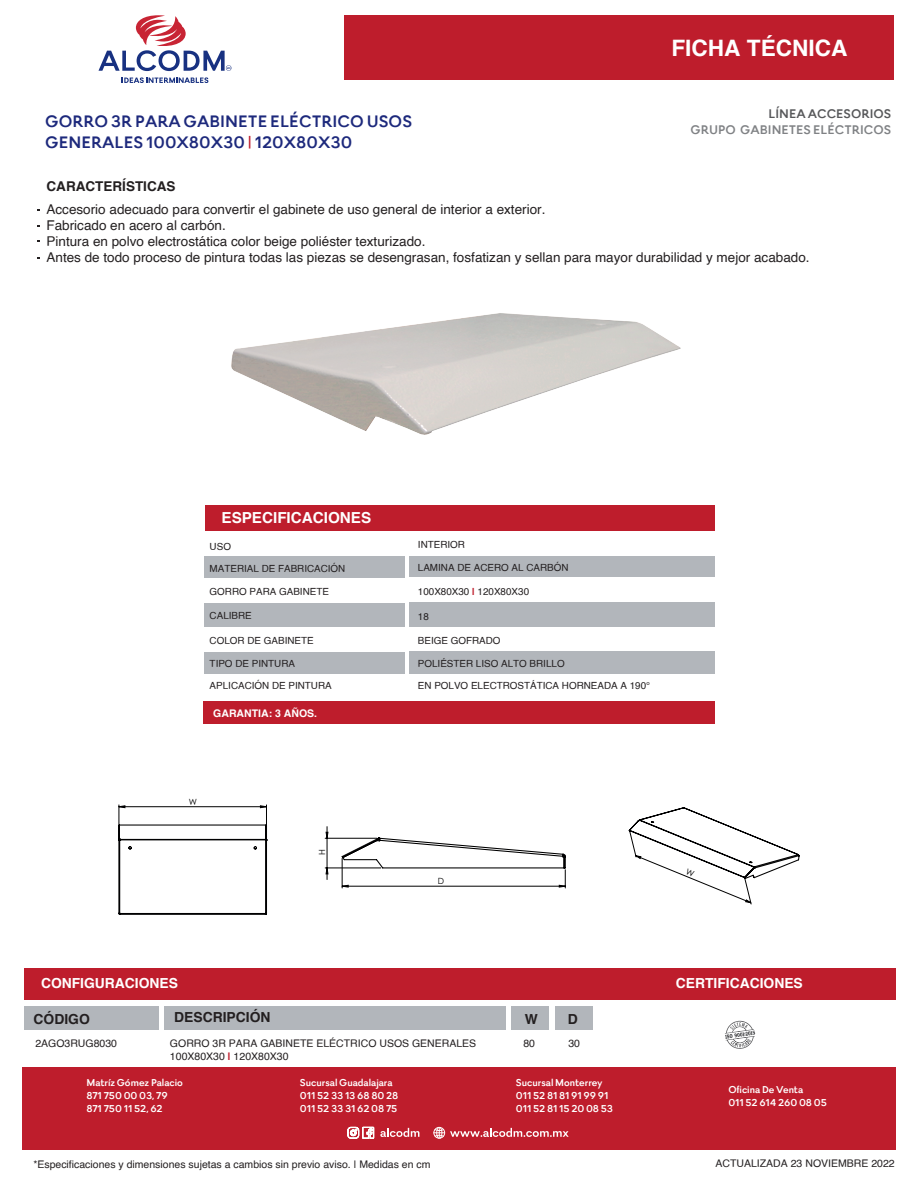
<style>
.page{position:relative;width:918px;height:1188px;background:#fff}
.page>*{position:absolute;margin:0;border:0;box-sizing:border-box;transform-origin:0 0}
.t1{font:700 22.65px "Helvetica";color:#fff}
.t2{font:700 18px/21.6px "Firme";color:#1d297c}
.t3{font:700 15.15px "Helvetica";color:#fff}
.t4{font:700 13.8px "Helvetica";color:#fff}
.t5{font:700 13.8px "Helvetica";color:#231f20}
.t6{font:700 13.65px "Firme";color:#808285}
.t7{font:700 13.65px "Firme";color:#57585a}
.t8{font:13.5px/16.2px "Helvetica";color:#231f20}
.t9{font:700 13.5px "Helvetica";color:#231f20}
.t10{font:700 10.8px/13px "Firme";letter-spacing:-.01em;color:#fff}
.t11{font:10.5px/12.6px "Helvetica";color:#231f20}
.t12{font:700 10.5px "Helvetica";color:#fff}
.t13{font:9.9px "Helvetica";color:#231f20}
.t14{font:8.55px "Century Gothic";color:#000001}
.s1{font-weight:900;color:#be1d2c}
.s2{font-weight:700;color:#be1d2c}
</style>
<div class="page">
<div style="left:24px;top:1006px;width:134px;height:24px;background:#b2b6bb"></div>
<div style="left:164px;top:1006px;width:342px;height:24px;background:#b2b6bb"></div>
<div style="left:511px;top:1006px;width:38px;height:24px;background:#b2b6bb"></div>
<div style="left:556px;top:1006px;width:37px;height:24px;background:#b2b6bb"></div>
<div style="left:24px;top:969px;width:872px;height:31px;background:#be1d2c"></div>
<svg style="left:725px;top:1021px;width:30px;height:28px"></svg>
<div style="left:22px;top:1067px;width:874px;height:82px;background:#be1d2c"></div>
<div style="left:433px;top:1127px;width:12px;height:12px;border:1px solid #fff;border-radius:50%"></div>
<svg style="left:434px;top:1127px;width:135px;height:12px"></svg>
<svg style="left:380px;top:1128px;width:39px;height:9px"></svg>
<svg style="left:347px;top:1127px;width:27px;height:12px"></svg>
<svg style="left:99px;top:15px;width:132px;height:56px"></svg>
<svg style="left:122px;top:77px;width:86px;height:6px"></svg>
<div style="left:344px;top:16px;width:549px;height:64px;background:#be1d2c"></div>
<div style="left:204px;top:651px;width:200px;height:22px;background:#b2b6bb"></div>
<div style="left:409px;top:651px;width:305px;height:22px;background:#b2b6bb"></div>
<div style="left:204px;top:556px;width:201px;height:22px;background:#b2b6bb"></div>
<div style="left:204px;top:603px;width:201px;height:24px;background:#b2b6bb"></div>
<div style="left:409px;top:556px;width:305px;height:21px;background:#b2b6bb"></div>
<div style="left:409px;top:603px;width:305px;height:24px;background:#b2b6bb"></div>
<div style="left:205px;top:505px;width:509px;height:26px;background:#be1d2c"></div>
<div style="left:203px;top:702px;width:512px;height:22px;background:#be1d2c"></div>
<hr style="left:325px;top:838px;width:52px;height:1px;background:#000001">
<hr style="left:325px;top:868px;width:56px;height:1px;background:#000001">
<svg style="left:325px;top:827px;width:4px;height:53px"></svg>
<svg style="left:341px;top:837px;width:225px;height:51px"></svg>
<hr style="left:119px;top:805px;width:1px;height:33px;background:#000001">
<hr style="left:266px;top:805px;width:1px;height:33px;background:#000001">
<svg style="left:118px;top:805px;width:148px;height:4px"></svg>
<svg style="left:118px;top:824px;width:150px;height:91px"></svg>
<img style="left:231px;top:313px;width:450px;height:122px">
<svg style="left:628px;top:807px;width:172px;height:98px"></svg>
<h2 class="t2" style="left:45px;top:110px;width:369px">GORRO 3R PARA GABINETE ELÉCTRICO USOS<br>GENERALES 100X80X30 <span class="s1">|</span> 120X80X30</h2>
<h1 class="t1" style="left:671px;top:30px;width:178px">FICHA TÉCNICA</h1>
<p class="t7" style="left:769px;top:106px;width:124px">LÍNEA ACCESORIOS</p>
<p class="t6" style="left:691px;top:121px;width:202px">GRUPO GABINETES ELÉCTRICOS</p>
<p class="t9" style="left:47px;top:175px;width:130px">CARACTERÍSTICAS</p>
<p class="t8" style="left:47px;top:201px;width:765px">Accesorio adecuado para convertir el gabinete de uso general de interior a exterior.<br>Fabricado en acero al carbón.<br>Pintura en polvo electrostática color beige poliéster texturizado.<br>Antes de todo proceso de pintura todas las piezas se desengrasan, fosfatizan y sellan para mayor durabilidad y mejor acabado.</p>
<p class="t3" style="left:222px;top:506px;width:151px">ESPECIFICACIONES</p>
<p class="t13" style="left:210px;top:539px;width:23px">USO</p>
<p class="t13" style="left:418px;top:537px;width:49px">INTERIOR</p>
<p class="t13" style="left:210px;top:561px;width:137px">MATERIAL DE FABRICACIÓN</p>
<p class="t13" style="left:210px;top:584px;width:121px">GORRO PARA GABINETE</p>
<p class="t13" style="left:210px;top:608px;width:44px">CALIBRE</p>
<p class="t13" style="left:210px;top:633px;width:106px">COLOR DE GABINETE</p>
<p class="t13" style="left:418px;top:560px;width:152px">LAMINA DE ACERO AL CARBÓN</p>
<p class="t13" style="left:418px;top:584px;width:113px">100X80X30 <span class="s2">|</span> 120X80X30</p>
<p class="t13" style="left:418px;top:609px;width:12px">18</p>
<p class="t13" style="left:418px;top:633px;width:84px">BEIGE GOFRADO</p>
<p class="t13" style="left:210px;top:656px;width:87px">TIPO DE PINTURA</p>
<p class="t13" style="left:418px;top:656px;width:148px">POLIÉSTER LISO ALTO BRILLO</p>
<p class="t13" style="left:210px;top:678px;width:124px">APLICACIÓN DE PINTURA</p>
<p class="t13" style="left:418px;top:678px;width:234px">EN POLVO ELECTROSTÁTICA HORNEADA A 190°</p>
<p class="t12" style="left:213px;top:704px;width:105px">GARANTIA: 3 AÑOS.</p>
<p class="t14" style="left:189px;top:796px;width:10px">W</p>
<p class="t14" style="left:316px;top:855px;width:7px;rotate:-90deg">H</p>
<p class="t14" style="left:438px;top:875px;width:8px">D</p>
<p class="t4" style="left:41px;top:972px;width:139px">CONFIGURACIONES</p>
<p class="t4" style="left:676px;top:972px;width:129px">CERTIFICACIONES</p>
<p class="t5" style="left:34px;top:1008px;width:58px">CÓDIGO</p>
<p class="t5" style="left:174px;top:1006px;width:98px">DESCRIPCIÓN</p>
<p class="t5" style="left:525px;top:1008px;width:15px">W</p>
<p class="t5" style="left:568px;top:1008px;width:12px">D</p>
<p class="t11" style="left:35px;top:1037px;width:83px">2AGO3RUG8030</p>
<p class="t11" style="left:170px;top:1037px;width:308px">GORRO 3R PARA GABINETE ELÉCTRICO USOS GENERALES<br>100X80X30 <span class="s2">|</span> 120X80X30</p>
<p class="t11" style="left:523px;top:1037px;width:13px">80</p>
<p class="t11" style="left:568px;top:1037px;width:13px">30</p>
<p class="t10" style="left:86px;top:1076px;width:98px">Matríz Gómez Palacio<br>871 750 00 03, 79<br>871 750 11 52, 62</p>
<p class="t10" style="left:300px;top:1076px;width:100px">Sucursal Guadalajara<br>011 52 33 13 68 80 28<br>011 52 33 31 62 08 75</p>
<p class="t10" style="left:516px;top:1076px;width:99px">Sucursal Monterrey<br>011 52 81 81 91 99 91<br>011 52 81 15 20 08 53</p>
<p class="t10" style="left:728px;top:1083px;width:100px">Oficina De Venta<br>011 52 614 260 08 05</p>
<p class="t11" style="left:33px;top:1158px;width:399px">*Especificaciones y dimensiones sujetas a cambios sin previo aviso. | Medidas en cm</p>
<p class="t11" style="left:716px;top:1158px;width:181px">ACTUALIZADA 23 NOVIEMBRE 2022</p>
</div>
